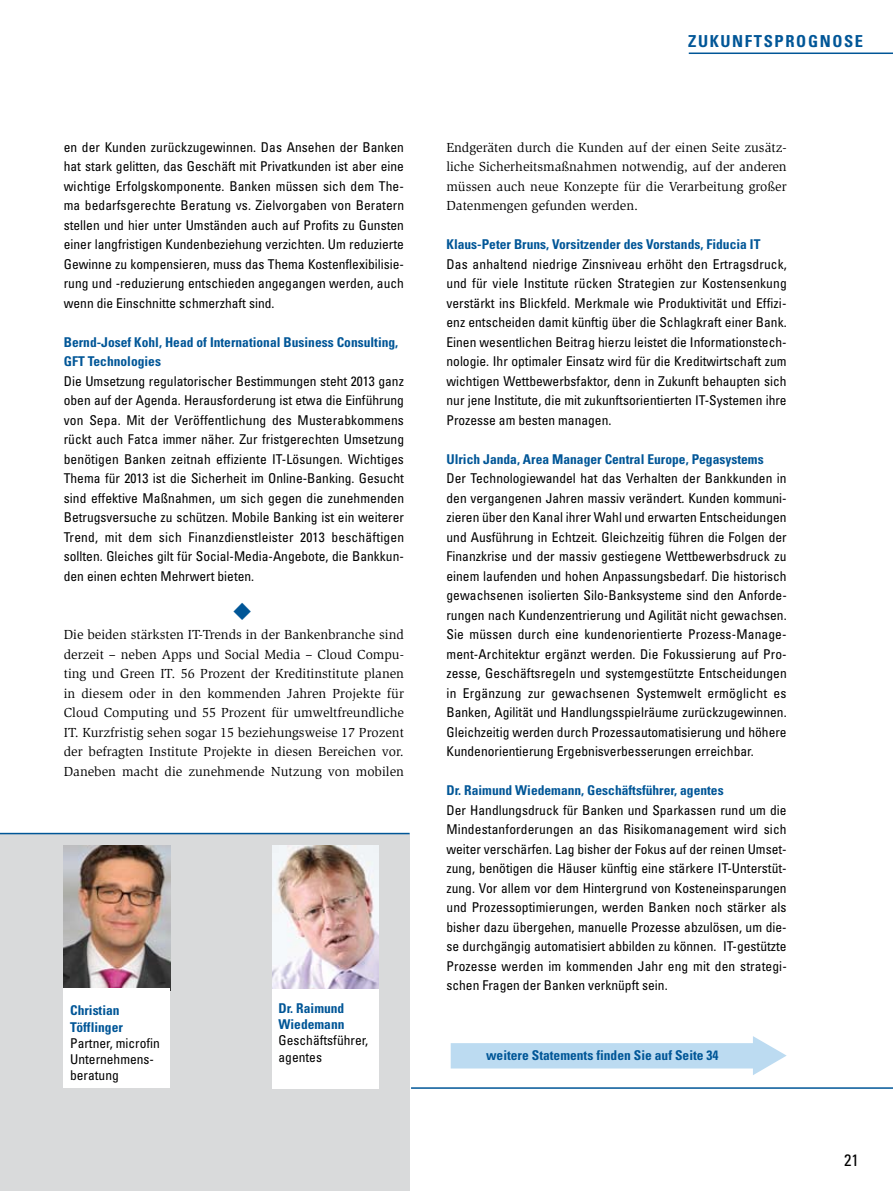
<style>
.page{position:relative;width:893px;height:1191px;background:#fff}
.page>*{position:absolute;margin:0;border:0;box-sizing:border-box;transform-origin:0 0}
.t1{font:700 condensed 16.5px "Univers LT Std";color:#005697}
.t2{font:condensed 16.5px "Univers LT Std";color:#000}
.t3{font:condensed 13.5px/19.5px "Univers LT Std";color:#000;text-align:justify}
.t4{font:13.5px/19.5px "Slimbach Std";color:#000;text-align:justify}
.t5{font:700 condensed 13.5px/16.2px "Univers LT Std";color:#005697}
</style>
<div class="page">
<hr style="left:689px;top:53px;width:204px;height:1px;background:#005697">
<div style="left:0;top:834px;width:409px;height:357px;background:#d9dadb"></div>
<hr style="left:0;top:833px;width:410px;height:1px;background:#005697">
<svg style="left:451px;top:1036px;width:336px;height:39px"></svg>
<hr style="left:411px;top:1087px;width:482px;height:1px;background:#005697">
<img style="left:64px;top:845px;width:106px;height:143px">
<div style="left:64px;top:988px;width:106px;height:99px;background:#fff"></div>
<img style="left:272px;top:845px;width:106px;height:144px">
<div style="left:272px;top:989px;width:106px;height:99px;background:#fff"></div>
<p class="t3" style="left:64px;top:137px;width:342px">en der Kunden zurückzugewinnen. Das Ansehen der Banken hat stark gelitten, das Geschäft mit Privatkunden ist aber eine wichtige Erfolgskomponente. Banken müssen sich dem The&shy;ma bedarfsgerechte Beratung vs. Zielvorgaben von Beratern stellen und hier unter Umständen auch auf Profits zu Gunsten einer langfristigen Kundenbeziehung verzichten. Um reduzierte Gewinne zu kompensieren, muss das Thema Kostenflexibilisie&shy;rung und -reduzierung entschieden angegangen werden, auch wenn die Einschnitte schmerzhaft sind.</p>
<p class="t5" style="left:64px;top:332px;width:336px;line-height:19.5px">Bernd-Josef Kohl, Head of International Business Consulting,<br>GFT Technologies</p>
<p class="t3" style="left:64px;top:371px;width:342px">Die Umsetzung regulatorischer Bestimmungen steht 2013 ganz oben auf der Agenda. Herausforderung ist etwa die Einführung von Sepa. Mit der Veröffentlichung des Musterabkommens rückt auch Fatca immer näher. Zur fristgerechten Umsetzung benötigen Banken zeitnah effiziente IT-Lösungen. Wichtiges Thema für 2013 ist die Sicherheit im Online-Banking. Gesucht sind effektive Maßnahmen, um sich gegen die zunehmenden Betrugsversuche zu schützen. Mobile Banking ist ein weiterer Trend, mit dem sich Finanzdienstleister 2013 beschäftigen sollten. Gleiches gilt für Social-Media-Angebote, die Bankkun&shy;den einen echten Mehrwert bieten.</p>
<p class="t4" style="left:64px;top:625px;width:342px">Die beiden stärksten IT-Trends in der Bankenbranche sind derzeit – neben Apps und Social Media – Cloud Compu&shy;ting und Green IT. 56 Prozent der Kreditinstitute planen in diesem oder in den kommenden Jahren Projekte für Cloud Computing und 55 Prozent für umweltfreundliche IT. Kurzfristig sehen sogar 15 beziehungsweise 17 Prozent der befragten Institute Projekte in diesen Bereichen vor.<br>Daneben macht die zunehmende Nutzung von mobilen</p>
<p class="t5" style="left:70px;top:1002px;width:54px">Christian<br>Töfflinger</p>
<p class="t3" style="left:70px;top:1034px;width:91px;line-height:16.2px;text-align:left">Partner, microfin<br>Unternehmens&shy;beratung</p>
<p class="t5" style="left:279px;top:1000px;width:68px">Dr. Raimund<br>Wiedemann</p>
<p class="t3" style="left:279px;top:1032px;width:91px;line-height:16.2px">Geschäftsführer, agentes</p>
<p class="t1" style="left:688px;top:31px;width:22px">ZUKUNF</p>
<p class="t1" style="left:754px;top:31px;width:22px">TSPROGNOSE</p>
<p class="t4" style="left:446px;top:137px;width:342px">Endgeräten durch die Kunden auf der einen Seite zusätz&shy;liche Sicherheitsmaßnahmen notwendig, auf der anderen müssen auch neue Konzepte für die Verarbeitung großer Datenmengen gefunden werden.</p>
<p class="t5" style="left:446px;top:236px;width:315px">Klaus-Peter Bruns, Vorsitzender des Vorstands, Fiducia IT</p>
<p class="t3" style="left:446px;top:254px;width:342px">Das anhaltend niedrige Zinsniveau erhöht den Ertragsdruck, und für viele Institute rücken Strategien zur Kostensenkung verstärkt ins Blickfeld. Merkmale wie Produktivität und Effizi&shy;enz entscheiden damit künftig über die Schlagkraft einer Bank.<br>Einen wesentlichen Beitrag hierzu leistet die Informationstech&shy;nologie. Ihr optimaler Einsatz wird für die Kreditwirtschaft zum wichtigen Wettbewerbsfaktor, denn in Zukunft behaupten sich nur jene Institute, die mit zukunftsorientierten IT-Systemen ihre Prozesse am besten managen.</p>
<p class="t5" style="left:446px;top:450px;width:319px">Ulrich Janda, Area Manager Central Europe, Pegasystems</p>
<p class="t3" style="left:446px;top:468px;width:342px">Der Technologiewandel hat das Verhalten der Bankkunden in den vergangenen Jahren massiv verändert. Kunden kommuni&shy;zieren über den Kanal ihrer Wahl und erwarten Entscheidungen und Ausführung in Echtzeit. Gleichzeitig führen die Folgen der Finanzkrise und der massiv gestiegene Wettbewerbsdruck zu einem laufenden und hohen Anpassungsbedarf. Die historisch gewachsenen isolierten Silo-Banksysteme sind den Anforde&shy;rungen nach Kundenzentrierung und Agilität nicht gewachsen.<br>Sie müssen durch eine kundenorientierte Prozess-Manage&shy;ment-Architektur ergänzt werden. Die Fokussierung auf Pro&shy;zesse, Geschäftsregeln und systemgestützte Entscheidungen in Ergänzung zur gewachsenen Systemwelt ermöglicht es Banken, Agilität und Handlungsspielräume zurückzugewinnen.<br>Gleichzeitig werden durch Prozessautomatisierung und höhere Kundenorientierung Ergebnisverbesserungen erreichbar.</p>
<p class="t5" style="left:446px;top:782px;width:279px">Dr. Raimund Wiedemann, Geschäftsführer, agentes</p>
<p class="t3" style="left:446px;top:800px;width:342px">Der Handlungsdruck für Banken und Sparkassen rund um die Mindestanforderungen an das Risikomanagement wird sich weiter verschärfen. Lag bisher der Fokus auf der reinen Umset&shy;zung, benötigen die Häuser künftig eine stärkere IT-Unterstüt&shy;zung. Vor allem vor dem Hintergrund von Kosteneinsparungen und Prozessoptimierungen, werden Banken noch stärker als bisher dazu übergehen, manuelle Prozesse abzulösen, um die&shy;se durchgängig automatisiert abbilden zu können. IT-gestützte Prozesse werden im kommenden Jahr eng mit den strategi&shy;schen Fragen der Banken verknüpft sein.</p>
<p class="t5" style="left:486px;top:1047px;width:234px">weitere Statements finden Sie auf Seite 34</p>
<p class="t2" style="left:844px;top:1149px;width:16px">21</p>
</div>
